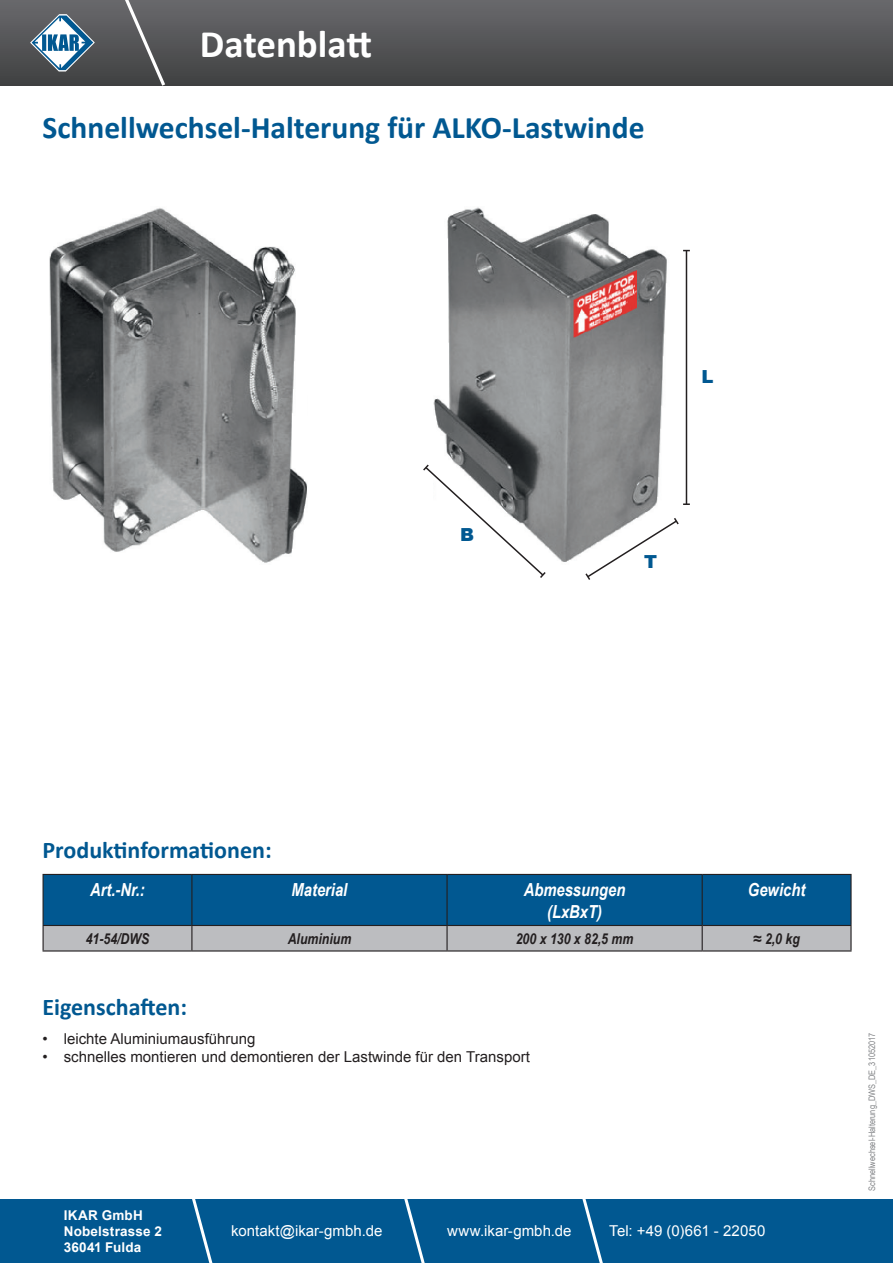
<style>
.page{position:relative;width:893px;height:1263px;background:#fff}
.page>*{position:absolute;margin:0;border:0;box-sizing:border-box;transform-origin:0 0}
.t1{font:700 39px "Calibri";color:#fff}
.t2{font:700 31.5px "Calibri";color:#015891}
.t3{font:700 24px "Calibri";color:#015891}
.t4{font:italic 700 18px/21.6px "Arial Narrow";color:#fff;text-align:center}
.t5{font:900 18px "Arial";color:#015891}
.t6{font:15px "Arial";color:#231f20}
.t7{font:15px "Arial";color:#fff}
.t8{font:italic 700 15px "Arial Narrow";color:#231f20}
.t9{font:700 13.5px/16.2px "Arial";letter-spacing:.015em;color:#fff}
.t10{font:9px "Arial Narrow";color:#808285}
</style>
<div class="page">
<div style="left:0;top:0;width:893px;height:85px;background:linear-gradient(to bottom,#69696c,#404142)"></div>
<svg style="left:117px;top:0;width:51px;height:86px;background:#5f6061"></svg>
<svg style="left:30px;top:14px;width:65px;height:58px"></svg>
<div style="left:0;top:1199px;width:893px;height:64px;background:#015891"></div>
<svg style="left:192px;top:1199px;width:21px;height:64px"></svg>
<svg style="left:404px;top:1199px;width:21px;height:64px"></svg>
<svg style="left:582px;top:1199px;width:21px;height:64px"></svg>
<img style="left:49px;top:208px;width:258px;height:355px">
<img style="left:434px;top:207px;width:256px;height:355px">
<svg style="left:584px;top:516px;width:96px;height:64px"></svg>
<svg style="left:423px;top:463px;width:124px;height:115px"></svg>
<hr style="left:686px;top:251px;width:1px;height:253px;background:#231f20">
<svg style="left:683px;top:503px;width:7px;height:2px"></svg>
<svg style="left:43px;top:875px;width:807px;height:75px;background:#3d789f"></svg>
<hr style="left:850px;top:926px;width:2px;height:24px;background:#231f20">
<hr style="left:43px;top:950px;width:149px;height:1px;background:#231f20">
<hr style="left:192px;top:950px;width:255px;height:1px;background:#231f20">
<hr style="left:447px;top:950px;width:255px;height:1px;background:#231f20">
<hr style="left:702px;top:950px;width:150px;height:1px;background:#231f20">
<hr style="left:43px;top:874px;width:149px;height:1px;background:#231f20">
<hr style="left:43px;top:875px;width:1px;height:50px;background:#231f20">
<hr style="left:192px;top:874px;width:255px;height:1px;background:#231f20">
<hr style="left:191px;top:875px;width:1px;height:50px;background:#231f20">
<hr style="left:447px;top:874px;width:255px;height:1px;background:#231f20">
<hr style="left:446px;top:875px;width:2px;height:50px;background:#231f20">
<hr style="left:702px;top:874px;width:150px;height:1px;background:#231f20">
<hr style="left:702px;top:875px;width:1px;height:50px;background:#231f20">
<hr style="left:850px;top:875px;width:2px;height:50px;background:#231f20">
<hr style="left:43px;top:925px;width:149px;height:1px;background:#231f20">
<hr style="left:192px;top:925px;width:255px;height:1px;background:#231f20">
<hr style="left:447px;top:925px;width:255px;height:1px;background:#231f20">
<hr style="left:702px;top:925px;width:150px;height:1px;background:#231f20">
<h1 class="t1" style="left:200px;top:19px;width:174px">Datenblatt</h1>
<h2 class="t2" style="left:43px;top:108px;width:604px">Schnellwechsel-Halterung für ALKO-Lastwinde</h2>
<p class="t5" style="left:460px;top:522px;width:16px">B</p>
<p class="t5" style="left:701px;top:363px;width:14px">L</p>
<p class="t5" style="left:644px;top:548px;width:14px">T</p>
<h3 class="t3" style="left:43px;top:834px;width:231px">Produktinformationen:</h3>
<p class="t4" style="left:90px;top:878px;width:56px">Art.-Nr.:</p>
<p class="t4" style="left:292px;top:878px;width:57px">Material</p>
<p class="t4" style="left:524px;top:878px;width:103px">Abmessungen (LxBxT)</p>
<p class="t4" style="left:748px;top:878px;width:59px">Gewicht</p>
<p class="t8" style="left:86px;top:927px;width:65px">41-54/DWS</p>
<p class="t8" style="left:288px;top:927px;width:65px">Aluminium</p>
<p class="t8" style="left:516px;top:927px;width:119px">200 x 130 x 82,5 mm</p>
<p class="t8" style="left:753px;top:927px;width:48px">≈ 2,0 kg</p>
<h3 class="t3" style="left:43px;top:992px;width:146px">Eigenschaften:</h3>
<p class="t6" style="left:43px;top:1029px;width:214px">• leichte Aluminiumausführung</p>
<p class="t6" style="left:43px;top:1047px;width:489px">• schnelles montieren und demontieren der Lastwinde für den Transport</p>
<p class="t9" style="left:64px;top:1207px;width:100px">IKAR GmbH<br>Nobelstrasse 2<br>36041 Fulda</p>
<p class="t7" style="left:231px;top:1221px;width:153px">kontakt@ikar-gmbh.de</p>
<p class="t7" style="left:447px;top:1221px;width:126px">www.ikar-gmbh.de</p>
<p class="t7" style="left:609px;top:1221px;width:158px">Tel: +49 (0)661 - 22050</p>
<p class="t10" style="left:865px;top:1191px;width:159px;rotate:-90deg">Schnellwechsel-Halterung_DWS_DE_31052017</p>
</div>
